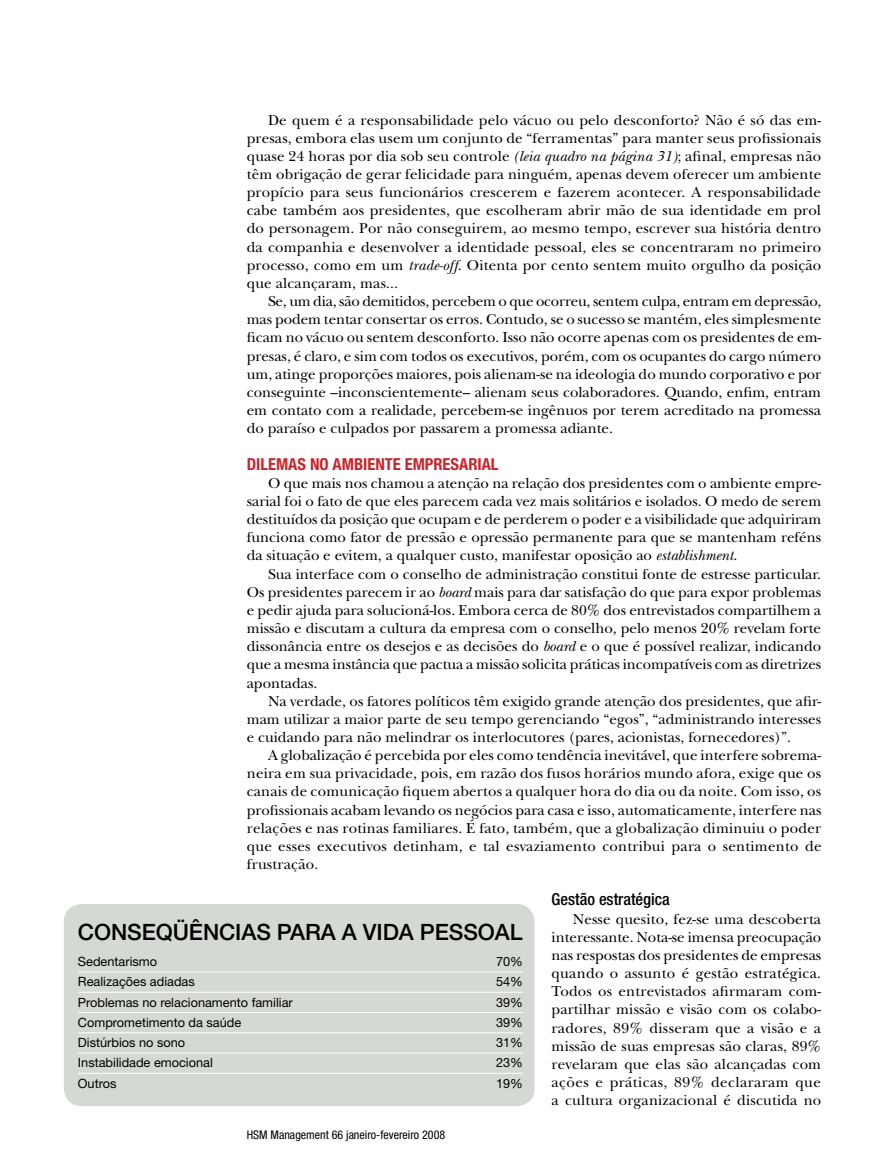
<style>
.page{position:relative;width:885px;height:1170px;background:#fff}
.page>*{position:absolute;margin:0;border:0;box-sizing:border-box;transform-origin:0 0}
.t1{font:500 22.5px "Helvetica Neue LT Std";letter-spacing:-.005em;color:#000}
.t2{font:700 condensed 16.5px "Helvetica Neue LT Std";color:#c9252b}
.t3{font:500 condensed 16.5px "Helvetica Neue LT Std";color:#000}
.t4{font:15px/18.1px "New Baskerville Std";color:#000;text-align:justify}
.t5{font:12.75px "Helvetica Neue LT Std";color:#000}
.t6{font:condensed 12px "Helvetica Neue LT Std";color:#000}
.s1{font-style:italic}
</style>
<div class="page">
<div style="left:64px;top:904px;width:470px;height:202px;background:#d5d9d3;border-radius:18px"></div>
<hr style="left:78px;top:971px;width:445px;height:1px;background:#fff">
<hr style="left:78px;top:991px;width:445px;height:1px;background:#fff">
<hr style="left:78px;top:1012px;width:445px;height:1px;background:#fff">
<hr style="left:78px;top:1032px;width:445px;height:1px;background:#fff">
<hr style="left:78px;top:1052px;width:445px;height:1px;background:#fff">
<hr style="left:78px;top:1072px;width:445px;height:1px;background:#fff">
<p class="t4" style="left:247px;top:111px;width:576px;text-indent:21px">De quem é a responsabilidade pelo vácuo ou pelo desconforto? Não é só das em&shy;presas, embora elas usem um conjunto de “ferramentas” para manter seus profissionais quase 24 horas por dia sob seu controle <span class="s1">(leia quadro na página 31)</span>; afinal, empresas não têm obrigação de gerar felicidade para ninguém, apenas devem oferecer um ambiente propício para seus funcionários crescerem e fazerem acontecer. A responsabilidade cabe também aos presidentes, que escolheram abrir mão de sua identidade em prol do personagem. Por não conseguirem, ao mesmo tempo, escrever sua história dentro da companhia e desenvolver a identidade pessoal, eles se concentraram no primeiro processo, como em um <span class="s1">trade-off</span>. Oitenta por cento sentem muito orgulho da posição que alcançaram, mas...</p>
<p class="t4" style="left:247px;top:292px;width:576px;text-indent:21px">Se, um dia, são demitidos, percebem o que ocorreu, sentem culpa, entram em depressão, mas podem tentar consertar os erros. Contudo, se o sucesso se mantém, eles simplesmente ficam no vácuo ou sentem desconforto. Isso não ocorre apenas com os presidentes de em&shy;presas, é claro, e sim com todos os executivos, porém, com os ocupantes do cargo número um, atinge proporções maiores, pois alienam-se na ideologia do mundo corporativo e por conseguinte –inconscientemente– alienam seus colaboradores. Quando, enfim, entram em contato com a realidade, percebem-se ingênuos por terem acreditado na promessa do paraíso e culpados por passarem a promessa adiante.</p>
<p class="t2" style="left:247px;top:453px;width:253px">DILEMAS NO AMBIENTE EMPRESARIAL</p>
<p class="t4" style="left:247px;top:474px;width:576px;text-indent:21px">O que mais nos chamou a atenção na relação dos presidentes com o ambiente empre&shy;sarial foi o fato de que eles parecem cada vez mais solitários e isolados. O medo de serem destituídos da posição que ocupam e de perderem o poder e a visibilidade que adquiriram funciona como fator de pressão e opressão permanente para que se mantenham reféns da situação e evitem, a qualquer custo, manifestar oposição ao <span class="s1">establishment</span>.</p>
<p class="t4" style="left:247px;top:564px;width:576px;text-indent:21px">Sua interface com o conselho de administração constitui fonte de estresse particular.<br>Os presidentes parecem ir ao <span class="s1">board</span> mais para dar satisfação do que para expor problemas e pedir ajuda para solucioná-los. Embora cerca de 80% dos entrevistados compartilhem a missão e discutam a cultura da empresa com o conselho, pelo menos 20% revelam forte dissonância entre os desejos e as decisões do <span class="s1">board</span> e o que é possível realizar, indicando que a mesma instância que pactua a missão solicita práticas incompatíveis com as diretrizes apontadas.</p>
<p class="t4" style="left:247px;top:691px;width:576px;text-indent:21px">Na verdade, os fatores políticos têm exigido grande atenção dos presidentes, que afir&shy;mam utilizar a maior parte de seu tempo gerenciando “egos”, “administrando interesses e cuidando para não melindrar os interlocutores (pares, acionistas, fornecedores)”.</p>
<p class="t4" style="left:247px;top:746px;width:576px;text-indent:21px">A globalização é percebida por eles como tendência inevitável, que interfere sobrema&shy;neira em sua privacidade, pois, em razão dos fusos horários mundo afora, exige que os canais de comunicação fiquem abertos a qualquer hora do dia ou da noite. Com isso, os profissionais acabam levando os negócios para casa e isso, automaticamente, interfere nas relações e nas rotinas familiares. É fato, também, que a globalização diminuiu o poder que esses executivos detinham, e tal esvaziamento contribui para o sentimento de frustração.</p>
<p class="t3" style="left:551px;top:889px;width:120px">Gestão estratégica</p>
<p class="t4" style="left:551px;top:909px;width:271px;text-indent:21px">Nesse quesito, fez-se uma descoberta interessante. Nota-se imensa preocupação nas respostas dos presidentes de empresas quando o assunto é gestão estratégica.<br>Todos os entrevistados afirmaram com&shy;partilhar missão e visão com os colabo&shy;radores, 89% disseram que a visão e a missão de suas empresas são claras, 89% revelaram que elas são alcançadas com ações e práticas, 89% declararam que a cultura organizacional é discutida no</p>
<h1 class="t1" style="left:78px;top:918px;width:446px">CONSEQÜÊNCIAS PARA A VIDA PESSOAL</h1>
<p class="t5" style="left:78px;top:953px;width:81px">Sedentarismo</p>
<p class="t5" style="left:496px;top:953px;width:28px">70%</p>
<p class="t5" style="left:78px;top:974px;width:118px">Realizações adiadas</p>
<p class="t5" style="left:496px;top:974px;width:28px">54%</p>
<p class="t5" style="left:78px;top:994px;width:216px">Problemas no relacionamento familiar</p>
<p class="t5" style="left:496px;top:994px;width:28px">39%</p>
<p class="t5" style="left:78px;top:1014px;width:165px">Comprometimento da saúde</p>
<p class="t5" style="left:496px;top:1014px;width:28px">39%</p>
<p class="t5" style="left:78px;top:1034px;width:109px">Distúrbios no sono</p>
<p class="t5" style="left:496px;top:1034px;width:28px">31%</p>
<p class="t5" style="left:78px;top:1055px;width:136px">Instabilidade emocional</p>
<p class="t5" style="left:496px;top:1055px;width:28px">23%</p>
<p class="t5" style="left:78px;top:1075px;width:40px">Outros</p>
<p class="t5" style="left:496px;top:1075px;width:28px">19%</p>
<p class="t6" style="left:247px;top:1128px;width:200px">HSM Management 66 janeiro-fevereiro 2008</p>
</div>
